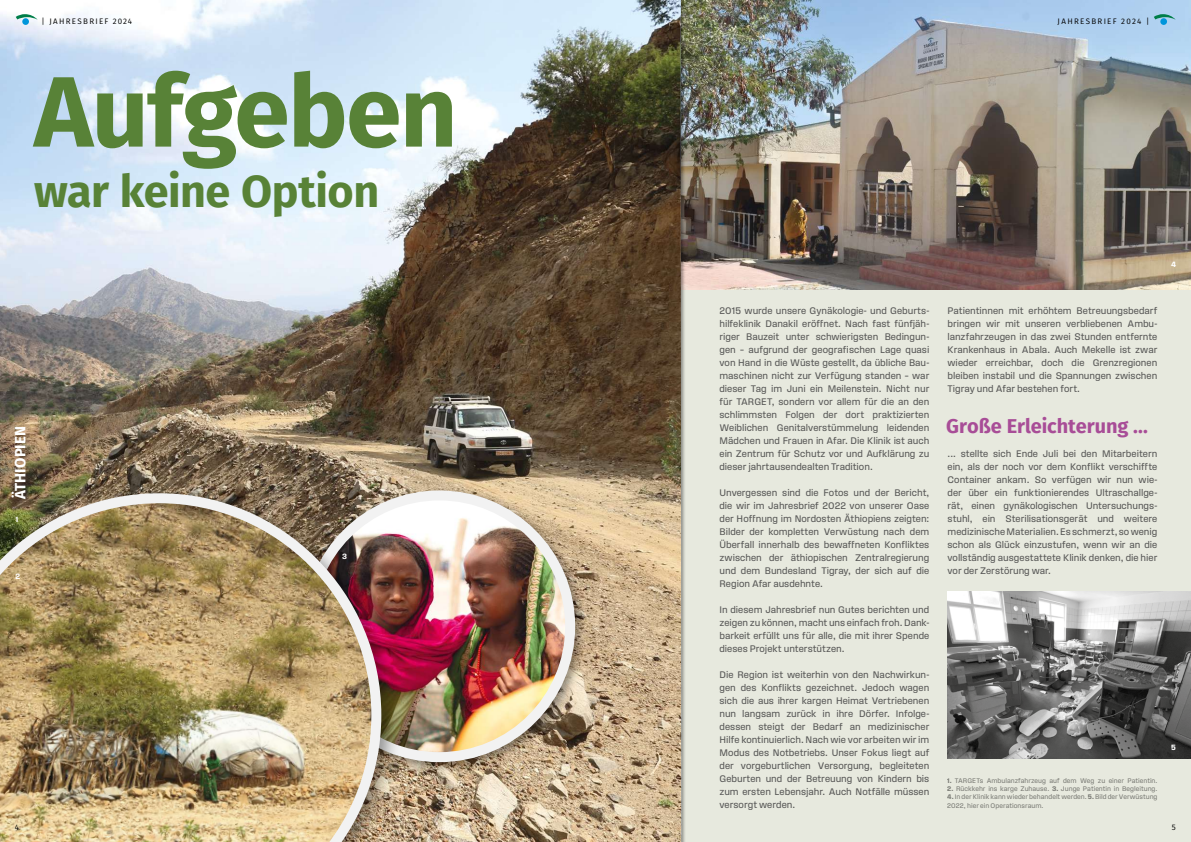
<style>
.page{position:relative;width:1191px;height:842px;background:#fff}
.page>*{position:absolute;margin:0;border:0;box-sizing:border-box;transform-origin:0 0}
.t1{font:700 100px "Fira Sans";letter-spacing:-.015em;color:#588237}
.t2{font:700 45px "Fira Sans";letter-spacing:-.01em;color:#588237}
.t3{font:700 20px "Fira Sans";letter-spacing:-.005em;color:#a84d97}
.t4{font:700 15px "Fira Sans";letter-spacing:.01em;color:#fff}
.t5{font:10px/13px "Field Gothic No.62";color:#575756;text-align:justify}
.t6{font:8px "Fira Sans";letter-spacing:.16em;color:#000}
.t7{font:8px "Field Gothic No.64 Demi";color:#fff}
.t8{font:7px/8.4px "Field Gothic No.62";color:#878787}
.s1{font-family:"Field Gothic No.64 Demi"}
</style>
<div class="page">
<div style="left:595px;top:0;width:596px;height:842px;background:#e7e9de"></div>
<img style="left:686px;top:0;width:505px;height:289px">
<img style="left:0;top:0;width:681px;height:842px">
<div style="left:298px;top:486px;width:289px;height:288px;background:#000;opacity:.4"></div>
<img style="left:308px;top:495px;width:262px;height:262px;border-radius:131px">
<div style="left:303px;top:490px;width:272px;height:272px;border:10px solid #f2f2f2;border-radius:50%"></div>
<div style="left:0;top:485px;width:401px;height:357px;background:#000;opacity:.4"></div>
<img style="left:0;top:493px;width:381px;height:349px">
<svg style="left:1153px;top:14px;width:22px;height:6px"></svg>
<div style="left:1160px;top:18px;width:7px;height:7px;background:#0095db;border-radius:50%"></div>
<svg style="left:16px;top:14px;width:22px;height:6px"></svg>
<div style="left:22px;top:18px;width:7px;height:7px;background:#0095db;border-radius:50%"></div>
<img style="left:947px;top:591px;width:244px;height:167px">
<p class="t6" style="left:42px;top:15px;width:92px">| JAHRESBRIEF 2024</p>
<h1 class="t1" style="left:34px;top:28px;width:425px">Aufgeben</h1>
<h2 class="t2" style="left:34px;top:153px;width:347px">war keine Option</h2>
<h3 class="t4" style="left:8px;top:499px;width:75px;rotate:-90deg">ÄTHIOPIEN</h3>
<p class="t7" style="left:16px;top:515px;width:4px">1</p>
<p class="t7" style="left:16px;top:572px;width:6px">2</p>
<p class="t7" style="left:342px;top:552px;width:6px">3</p>
<p class="t6" style="left:449px;top:795px;width:6px">4</p>
<p class="t6" style="left:1057px;top:15px;width:93px">JAHRESBRIEF 2024 |</p>
<p class="t5" style="left:719px;top:304px;width:211px">2015 wurde unsere Gynäkologie- und Geburts&shy;hilfeklinik Danakil eröffnet. Nach fast fünfjäh&shy;riger Bauzeit unter schwierigsten Bedingun&shy;gen – aufgrund der geografischen Lage quasi von Hand in die Wüste gestellt, da übliche Bau&shy;maschinen nicht zur Verfügung standen – war dieser Tag im Juni ein Meilenstein. Nicht nur für TARGET, sondern vor allem für die an den schlimmsten Folgen der dort praktizierten Weiblichen Genitalverstümmelung leidenden Mädchen und Frauen in Afar. Die Klinik ist auch ein Zentrum für Schutz vor und Aufklärung zu dieser jahrtausendealten Tradition.</p>
<p class="t5" style="left:719px;top:486px;width:211px">Unvergessen sind die Fotos und der Bericht, die wir im Jahresbrief 2022 von unserer Oase der Hoffnung im Nordosten Äthiopiens zeigten:<br>Bilder der kompletten Verwüstung nach dem Überfall innerhalb des bewaffneten Konfliktes zwischen der äthiopischen Zentralregierung und dem Bundesland Tigray, der sich auf die Region Afar ausdehnte.</p>
<p class="t5" style="left:719px;top:603px;width:211px">In diesem Jahresbrief nun Gutes berichten und zeigen zu können, macht uns einfach froh. Dank&shy;barkeit erfüllt uns für alle, die mit ihrer Spende dieses Projekt unterstützen.</p>
<p class="t5" style="left:719px;top:668px;width:211px">Die Region ist weiterhin von den Nachwirkun&shy;gen des Konflikts gezeichnet. Jedoch wagen sich die aus ihrer kargen Heimat Vertriebenen nun langsam zurück in ihre Dörfer. Infolge&shy;dessen steigt der Bedarf an medizinischer Hilfe kontinuierlich. Nach wie vor arbeiten wir im Modus des Notbetriebs. Unser Fokus liegt auf der vorgeburtlichen Versorgung, begleiteten Geburten und der Betreuung von Kindern bis zum ersten Lebensjahr. Auch Notfälle müssen versorgt werden.</p>
<p class="t7" style="left:1171px;top:260px;width:7px">4</p>
<p class="t5" style="left:947px;top:304px;width:211px">Patientinnen mit erhöhtem Betreuungsbedarf bringen wir mit unseren verbliebenen Ambu&shy;lanzfahrzeugen in das zwei Stunden entfernte Krankenhaus in Abala. Auch Mekelle ist zwar wieder erreichbar, doch die Grenzregionen bleiben instabil und die Spannungen zwischen Tigray und Afar bestehen fort.</p>
<h3 class="t3" style="left:946px;top:409px;width:203px">Große Erleichterung ...</h3>
<p class="t5" style="left:947px;top:447px;width:211px">... stellte sich Ende Juli bei den Mitarbeitern ein, als der noch vor dem Konflikt verschiffte Container ankam. So verfügen wir nun wie&shy;der über ein funktionierendes Ultraschallge&shy;rät, einen gynäkologischen Untersuchungs&shy;stuhl, ein Sterilisationsgerät und weitere medizinische Materialien. Es schmerzt, so wenig schon als Glück einzustufen, wenn wir an die vollständig ausgestattete Klinik denken, die hier vor der Zerstörung war.</p>
<p class="t8" style="left:947px;top:776px;width:212px"><span class="s1">1.</span> TARGETs Ambulanzfahrzeug auf dem Weg zu einer Patientin.</p>
<p class="t8" style="left:947px;top:784px;width:212px"><span class="s1">2.</span> Rückkehr ins karge Zuhause. <span class="s1">3.</span> Junge Patientin in Begleitung.</p>
<p class="t8" style="left:947px;top:793px;width:212px"><span class="s1">4.</span> In der Klinik kann wieder behandelt werden. <span class="s1">5.</span> Bild der Verwüstung<br>2022, hier ein Operationsraum.</p>
<p class="t7" style="left:1170px;top:740px;width:6px">5</p>
<p class="t7" style="left:1171px;top:743px;width:6px">5</p>
<p class="t6" style="left:15px;top:821px;width:6px">4</p>
<p class="t6" style="left:1172px;top:821px;width:5px">5</p>
</div>
